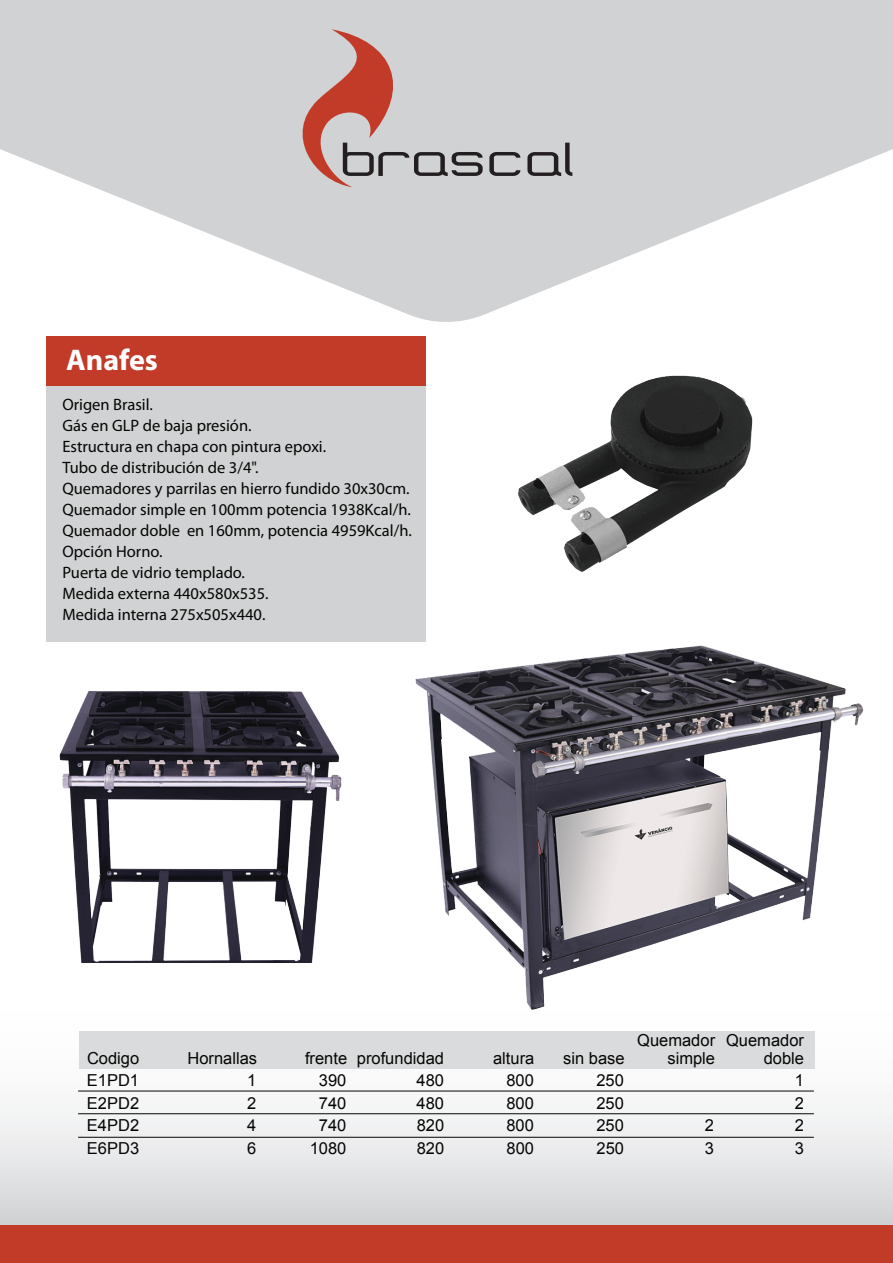
<style>
.page{position:relative;width:893px;height:1263px;background:#fff}
.page>*{position:absolute;margin:0;border:0;box-sizing:border-box;transform-origin:0 0}
.t1{font:700 30px "Myriad Pro";color:#fff}
.t2{font:16.5px/21px "Myriad Pro";color:#040503}
.t3{font:16.5px/18px "Arial";color:#050504;text-align:right}
</style>
<div class="page">
<img style="left:59px;top:690px;width:283px;height:273px">
<img style="left:518px;top:375px;width:235px;height:197px">
<svg style="left:0;top:0;width:893px;height:322px;fill:#d1d2d4"></svg>
<svg style="left:0;top:1068px;width:893px;height:158px"></svg>
<svg style="left:489px;top:152px;width:31px;height:24px"></svg>
<svg style="left:527px;top:143px;width:45px;height:33px"></svg>
<svg style="left:284px;top:29px;width:199px;height:158px;background:#c7b2b1"></svg>
<div style="left:46px;top:336px;width:380px;height:305px;background:#d1d2d3"></div>
<div style="left:46px;top:336px;width:380px;height:49px;background:#c23b29"></div>
<div style="left:0;top:1226px;width:893px;height:37px;background:#c23b29"></div>
<div style="left:79px;top:1031px;width:736px;height:37px;background:#dadbdc"></div>
<hr style="left:78px;top:1091px;width:736px;height:1px;background:#040503">
<hr style="left:78px;top:1113px;width:736px;height:1px;background:#040503">
<hr style="left:78px;top:1137px;width:736px;height:1px;background:#040503">
<img style="left:396px;top:641px;width:468px;height:369px">
<h1 class="t1" style="left:66px;top:341px;width:93px">Anafes</h1>
<p class="t2" style="left:62px;top:394px;width:351px">Origen Brasil.<br>Gás en GLP de baja presión.<br>Estructura en chapa con pintura epoxi.<br>Tubo de distribución de 3/4".<br>Quemadores y parrilas en hierro fundido 30x30cm.<br>Quemador simple en 100mm potencia 1938Kcal/h.<br>Quemador doble en 160mm, potencia 4959Kcal/h.<br>Opción Horno.<br>Puerta de vidrio templado.<br>Medida externa 440x580x535.<br>Medida interna 275x505x440.</p>
<p class="t3" style="left:637px;top:1031px;width:79px">Quemador simple</p>
<p class="t3" style="left:726px;top:1031px;width:79px">Quemador</p>
<p class="t3" style="left:187px;top:1049px;width:71px">Hornallas</p>
<p class="t3" style="left:357px;top:1049px;width:89px">profundidad</p>
<p class="t3" style="left:87px;top:1049px;width:54px">Codigo</p>
<p class="t3" style="left:764px;top:1049px;width:42px">doble</p>
<p class="t3" style="left:305px;top:1049px;width:44px">frente</p>
<p class="t3" style="left:493px;top:1049px;width:43px">altura</p>
<p class="t3" style="left:563px;top:1049px;width:63px">sin base</p>
<p class="t3" style="left:87px;top:1072px;width:54px">E1PD1</p>
<p class="t3" style="left:247px;top:1072px;width:11px">1</p>
<p class="t3" style="left:319px;top:1072px;width:29px">390</p>
<p class="t3" style="left:417px;top:1072px;width:29px">480</p>
<p class="t3" style="left:506px;top:1072px;width:29px">800</p>
<p class="t3" style="left:596px;top:1072px;width:29px">250</p>
<p class="t3" style="left:795px;top:1072px;width:11px">1</p>
<p class="t3" style="left:87px;top:1094px;width:54px">E2PD2</p>
<p class="t3" style="left:247px;top:1094px;width:11px">2</p>
<p class="t3" style="left:319px;top:1094px;width:29px">740</p>
<p class="t3" style="left:417px;top:1094px;width:29px">480</p>
<p class="t3" style="left:506px;top:1094px;width:29px">800</p>
<p class="t3" style="left:596px;top:1094px;width:29px">250</p>
<p class="t3" style="left:795px;top:1094px;width:11px">2</p>
<p class="t3" style="left:87px;top:1117px;width:54px">E4PD2</p>
<p class="t3" style="left:247px;top:1117px;width:11px">4</p>
<p class="t3" style="left:319px;top:1117px;width:29px">740</p>
<p class="t3" style="left:417px;top:1117px;width:29px">820</p>
<p class="t3" style="left:506px;top:1117px;width:29px">800</p>
<p class="t3" style="left:596px;top:1117px;width:29px">250</p>
<p class="t3" style="left:705px;top:1117px;width:11px">2</p>
<p class="t3" style="left:795px;top:1117px;width:11px">2</p>
<p class="t3" style="left:87px;top:1139px;width:54px">E6PD3</p>
<p class="t3" style="left:247px;top:1139px;width:11px">6</p>
<p class="t3" style="left:310px;top:1139px;width:38px">1080</p>
<p class="t3" style="left:417px;top:1139px;width:29px">820</p>
<p class="t3" style="left:506px;top:1139px;width:29px">800</p>
<p class="t3" style="left:596px;top:1139px;width:29px">250</p>
<p class="t3" style="left:705px;top:1139px;width:11px">3</p>
<p class="t3" style="left:795px;top:1139px;width:11px">3</p>
</div>
